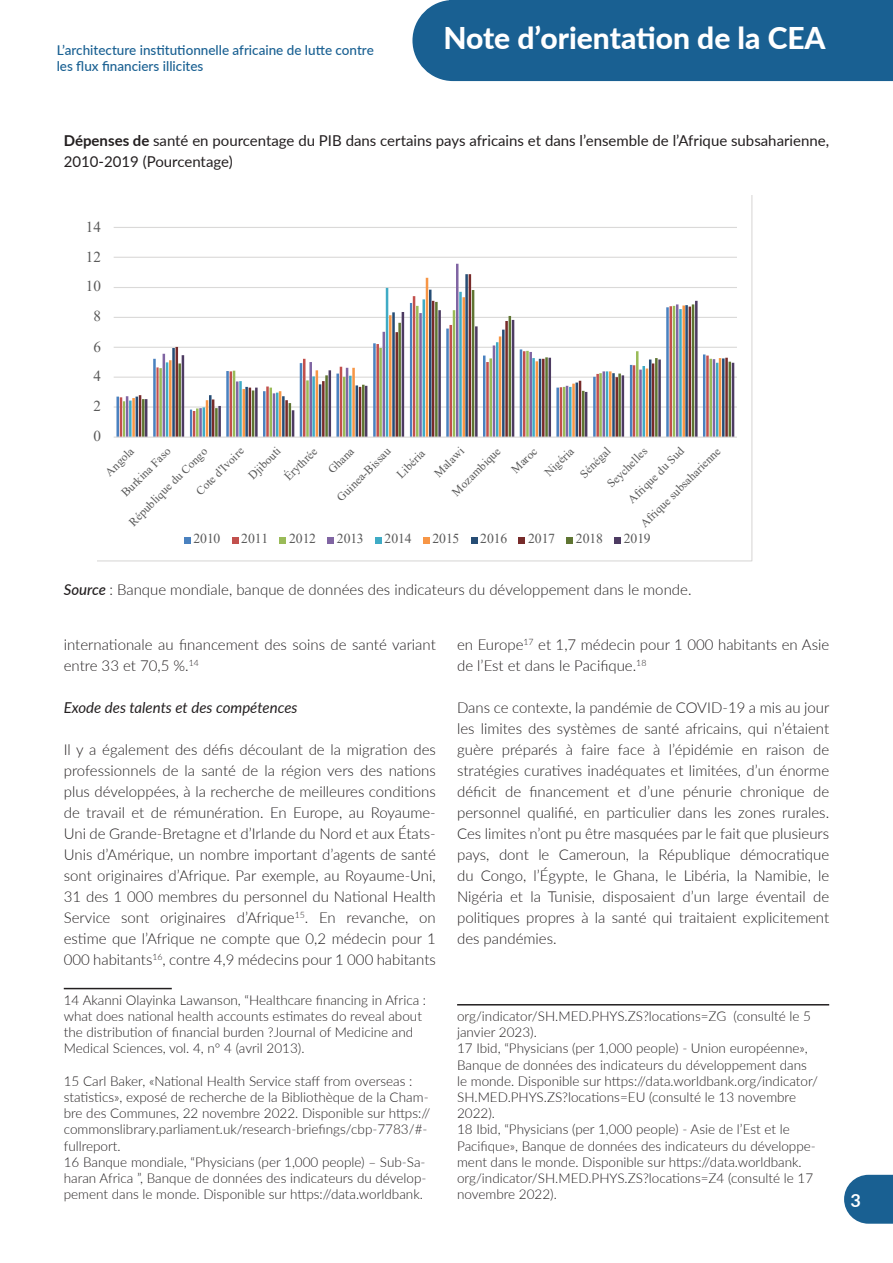
<style>
.page{position:relative;width:893px;height:1263px;background:#fff}
.page>*{position:absolute;margin:0;border:0;box-sizing:border-box;transform-origin:0 0}
.t1{font:800 30px "Lato";color:#fff}
.t2{font:700 18px "Lato";color:#fff}
.t3{font:15.15px "Times New Roman";color:#595959}
.t4{font:300 15px/21px "Lato";color:#231f20}
.t5{font:15px/21px "Lato";color:#231f20}
.t6{font:italic 15px "Lato";color:#231f20}
.t7{font:13.65px "Times New Roman";color:#595959}
.t8{font:300 13.5px/16.2px "Lato";color:#231f20}
.t9{font:500 13.5px "Lato";color:#196092}
.t10{font:11.85px "Times New Roman";color:#595959}
.s1{font-weight:700}
.s2{font-weight:500;font-style:italic}
</style>
<div class="page">
<svg style="left:844px;top:1175px;width:49px;height:49px"></svg>
<div style="left:412px;top:0;width:481px;height:81px;background:#196092"></div>
<hr style="left:64px;top:988px;width:108px;height:1px;background:#231f20">
<hr style="left:457px;top:1004px;width:372px;height:1px;background:#231f20">
<svg style="left:97px;top:196px;width:655px;height:365px"></svg>
<p class="t9" style="left:57px;top:40px;width:319px">L’architecture institutionnelle africaine de lutte contre</p>
<p class="t9" style="left:57px;top:57px;width:148px">les flux financiers illicites</p>
<h1 class="t1" style="left:443px;top:16px;width:384px">Note d’orientation de la CEA</h1>
<p class="t5" style="left:64px;top:129px;width:767px"><span class="s1">Dépenses de</span> santé en pourcentage du PIB dans certains pays africains et dans l’ensemble de l’Afrique subsaharienne,<br>2010-2019 (Pourcentage)</p>
<p class="t3" style="left:86px;top:216px;width:17px">14</p>
<p class="t3" style="left:86px;top:246px;width:17px">12</p>
<p class="t3" style="left:86px;top:276px;width:17px">10</p>
<p class="t3" style="left:93px;top:306px;width:9px">8</p>
<p class="t3" style="left:93px;top:336px;width:9px">6</p>
<p class="t3" style="left:93px;top:366px;width:9px">4</p>
<p class="t3" style="left:93px;top:396px;width:9px">2</p>
<p class="t3" style="left:93px;top:425px;width:9px">0</p>
<p class="t10" style="left:624px;top:495px;width:75px;rotate:-45deg">Afrique du Sud</p>
<p class="t10" style="left:192px;top:487px;width:64px;rotate:-45deg">Cote d'Ivoire</p>
<p class="t10" style="left:245px;top:471px;width:42px;rotate:-45deg">Djibouti</p>
<p class="t10" style="left:280px;top:472px;width:43px;rotate:-45deg">Érythrée</p>
<p class="t10" style="left:324px;top:465px;width:33px;rotate:-45deg">Ghana</p>
<p class="t10" style="left:448px;top:488px;width:65px;rotate:-45deg">Mozambique</p>
<p class="t10" style="left:507px;top:465px;width:33px;rotate:-45deg">Maroc</p>
<p class="t10" style="left:541px;top:468px;width:37px;rotate:-45deg">Nigéria</p>
<p class="t10" style="left:576px;top:470px;width:39px;rotate:-45deg">Sénégal</p>
<p class="t10" style="left:333px;top:493px;width:72px;rotate:-45deg">Guinea-Bissau</p>
<p class="t10" style="left:393px;top:470px;width:36px;rotate:-45deg">Libéria</p>
<p class="t10" style="left:430px;top:469px;width:38px;rotate:-45deg">Malawi</p>
<p class="t10" style="left:101px;top:468px;width:37px;rotate:-45deg">Angola</p>
<p class="t10" style="left:636px;top:520px;width:110px;rotate:-45deg">Afrique subsaharienne</p>
<p class="t10" style="left:117px;top:489px;width:66px;rotate:-45deg">Burkina Faso</p>
<p class="t10" style="left:603px;top:480px;width:53px;rotate:-45deg">Seychelles</p>
<p class="t10" style="left:125px;top:518px;width:107px;rotate:-45deg">République du Congo</p>
<p class="t7" style="left:193px;top:529px;width:29px">2010</p>
<p class="t7" style="left:241px;top:529px;width:29px">2011</p>
<p class="t7" style="left:289px;top:529px;width:29px">2012</p>
<p class="t7" style="left:337px;top:529px;width:29px">2013</p>
<p class="t7" style="left:385px;top:529px;width:29px">2014</p>
<p class="t7" style="left:432px;top:529px;width:29px">2015</p>
<p class="t7" style="left:480px;top:529px;width:29px">2016</p>
<p class="t7" style="left:528px;top:529px;width:29px">2017</p>
<p class="t7" style="left:576px;top:529px;width:29px">2018</p>
<p class="t7" style="left:624px;top:529px;width:29px">2019</p>
<p class="t4" style="left:64px;top:579px;width:629px"><span class="s2">Source</span> : Banque mondiale, banque de données des indicateurs du développement dans le monde.</p>
<p class="t4" style="left:64px;top:633px;width:374px">internationale au financement des soins de santé variant entre 33 et 70,5 %.<sup>14</sup></p>
<p class="t6" style="left:64px;top:696px;width:235px">Exode des talents et des compétences</p>
<p class="t4" style="left:64px;top:738px;width:374px;text-align:justify">Il y a également des défis découlant de la migration des professionnels de la santé de la région vers des nations plus développées, à la recherche de meilleures conditions de travail et de rémunération. En Europe, au Royaume-Uni de Grande-Bretagne et d’Irlande du Nord et aux États-Unis d’Amérique, un nombre important d’agents de santé sont originaires d’Afrique. Par exemple, au Royaume-Uni, 31 des 1 000 membres du personnel du National Health Service sont originaires d’Afrique<sup>15</sup>. En revanche, on estime que l’Afrique ne compte que 0,2 médecin pour 1<br>000 habitants<sup>16</sup>, contre 4,9 médecins pour 1 000 habitants</p>
<p class="t8" style="left:64px;top:991px;width:364px">14 Akanni Olayinka Lawanson, “Healthcare financing in Africa : what does national health accounts estimates do reveal about the distribution of financial burden ?Journal of Medicine and Medical Sciences, vol. 4, n° 4 (avril 2013).</p>
<p class="t8" style="left:64px;top:1072px;width:368px">15 Carl Baker, «National Health Service staff from overseas : statistics», exposé de recherche de la Bibliothèque de la Cham&shy;bre des Communes, 22 novembre 2022. Disponible sur https:// commonslibrary.parliament.uk/research-briefings/cbp-7783/#- fullreport.<br>16 Banque mondiale, “Physicians (per 1,000 people) – Sub-Sa&shy;haran Africa ”, Banque de données des indicateurs du dévelop&shy;pement dans le monde. Disponible sur https://data.worldbank.</p>
<p class="t4" style="left:457px;top:633px;width:374px">en Europe<sup>17</sup> et 1,7 médecin pour 1 000 habitants en Asie de l’Est et dans le Pacifique.<sup>18</sup></p>
<p class="t4" style="left:457px;top:696px;width:374px;text-align:justify">Dans ce contexte, la pandémie de COVID-19 a mis au jour les limites des systèmes de santé africains, qui n’étaient guère préparés à faire face à l’épidémie en raison de stratégies curatives inadéquates et limitées, d’un énorme déficit de financement et d’une pénurie chronique de personnel qualifié, en particulier dans les zones rurales.<br>Ces limites n’ont pu être masquées par le fait que plusieurs pays, dont le Cameroun, la République démocratique du Congo, l’Égypte, le Ghana, le Libéria, la Namibie, le Nigéria et la Tunisie, disposaient d’un large éventail de politiques propres à la santé qui traitaient explicitement des pandémies.</p>
<p class="t8" style="left:457px;top:1007px;width:362px">org/indicator/SH.MED.PHYS.ZS?locations=ZG (consulté le 5 janvier 2023).<br>17 Ibid, “Physicians (per 1,000 people) - Union européenne», Banque de données des indicateurs du développement dans le monde. Disponible sur https://data.worldbank.org/indicator/ SH.MED.PHYS.ZS?locations=EU (consulté le 13 novembre 2022).<br>18 Ibid, “Physicians (per 1,000 people) - Asie de l’Est et le Pacifique», Banque de données des indicateurs du développe&shy;ment dans le monde. Disponible sur https://data.worldbank. org/indicator/SH.MED.PHYS.ZS?locations=Z4 (consulté le 17 novembre 2022).</p>
<p class="t2" style="left:850px;top:1187px;width:12px">3</p>
</div>
